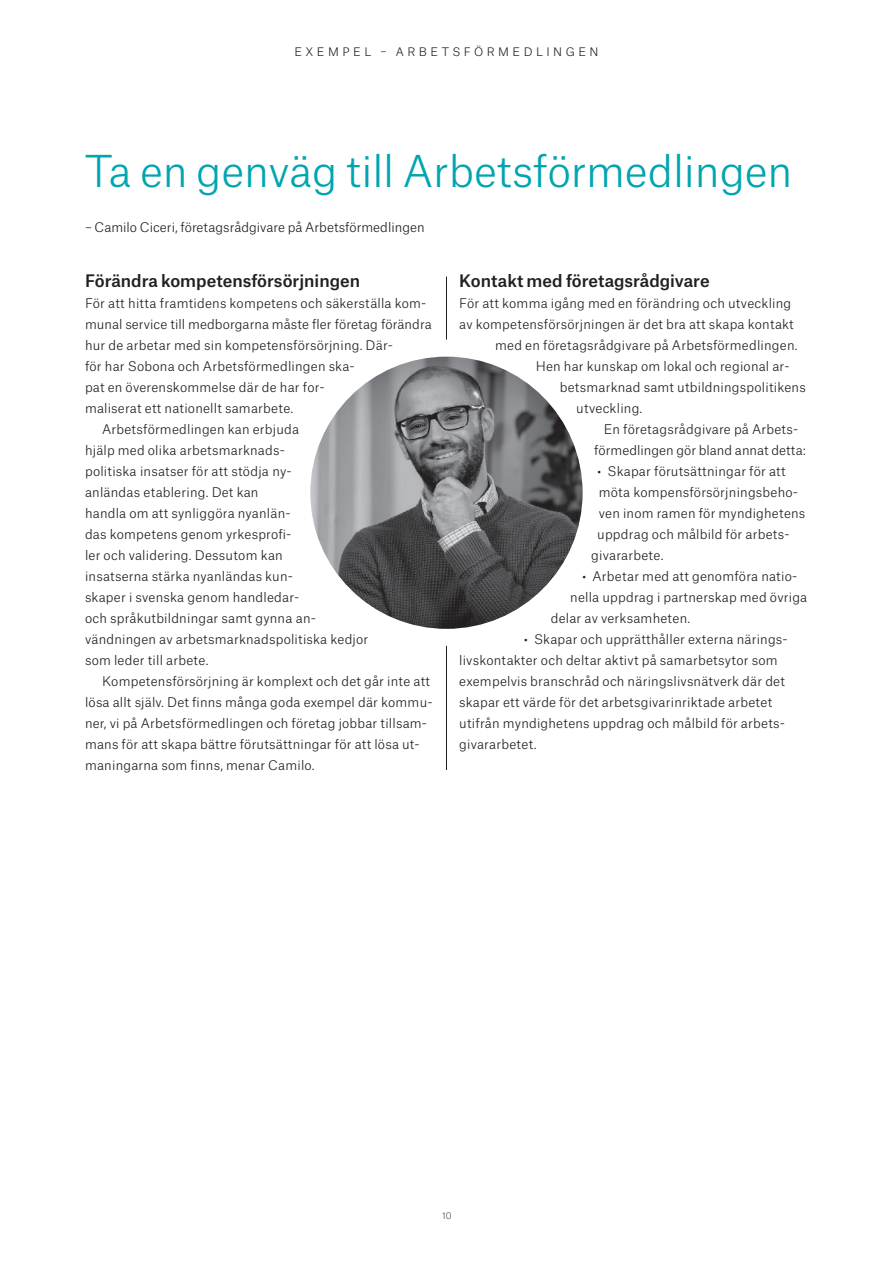
<style>
.page{position:relative;width:893px;height:1263px;background:#fff}
.page>*{position:absolute;margin:0;border:0;box-sizing:border-box;transform-origin:0 0}
.t1{font:300 42px "Atlas Grotesk";letter-spacing:-.005em;color:#00a5b0}
.t2{font:500 16.5px "Atlas Grotesk";color:#231f20}
.t3{font:300 12.75px/21px "Atlas Grotesk";letter-spacing:.015em;color:#231f20}
.t4{font:300 11.25px "Atlas Grotesk";letter-spacing:.31em;color:#231f20}
.t5{font:100 9px "Atlas Grotesk";color:#231f20}
</style>
<div class="page">
<img style="left:310px;top:357px;width:273px;height:272px;border-radius:136px">
<hr style="left:446px;top:277px;width:1px;height:63px;background:#231f20">
<hr style="left:446px;top:646px;width:1px;height:124px;background:#231f20">
<p class="t4" style="left:294px;top:43px;width:306px">EXEMPEL – ARBETSFÖRMEDLINGEN</p>
<p class="t1" style="left:85px;top:138px;width:709px">Ta en genväg till Arbetsförmedlingen</p>
<p class="t3" style="left:85px;top:215px;width:341px">– Camilo Ciceri, företagsrådgivare på Arbetsförmedlingen</p>
<p class="t2" style="left:85px;top:267px;width:277px">Förändra kompetensförsörjningen</p>
<p class="t3" style="left:85px;top:291px;width:348px">För att hitta framtidens kompetens och säkerställa kom&shy;munal service till medborgarna måste fler företag förändra hur de arbetar med sin kompetensförsörjning. Där-<br>för har Sobona och Arbetsförmedlingen ska-<br>pat en överenskommelse där de har for-<br>maliserat ett nationellt samarbete.</p>
<p class="t3" style="left:85px;top:417px;width:285px;text-indent:17px">Arbetsförmedlingen kan erbjuda<br>hjälp med olika arbetsmarknads-<br>politiska insatser för att stödja ny-<br>anländas etablering. Det kan<br>handla om att synliggöra nyanlän-<br>das kompetens genom yrkesprofi-<br>ler och validering. Dessutom kan<br>insatserna stärka nyanländas kun-<br>skaper i svenska genom handledar-<br>och språkutbildningar samt gynna an&shy;vändningen av arbetsmarknadspolitiska kedjor som leder till arbete.</p>
<p class="t3" style="left:85px;top:669px;width:349px;text-indent:17px">Kompetensförsörjning är komplext och det går inte att lösa allt själv. Det finns många goda exempel där kommu&shy;ner, vi på Arbetsförmedlingen och företag jobbar tillsam&shy;mans för att skapa bättre förutsättningar för att lösa ut&shy;maningarna som finns, menar Camilo.</p>
<p class="t2" style="left:459px;top:267px;width:252px">Kontakt med företagsrådgivare</p>
<p class="t3" style="left:459px;top:291px;width:334px">För att komma igång med en förändring och utveckling</p>
<p class="t3" style="left:459px;top:312px;width:336px">av kompetensförsörjningen är det bra att skapa kontakt</p>
<p class="t3" style="left:495px;top:333px;width:302px">med en företagsrådgivare på Arbetsförmedlingen.</p>
<p class="t3" style="left:536px;top:354px;width:255px">Hen har kunskap om lokal och regional ar-</p>
<p class="t3" style="left:560px;top:375px;width:248px">betsmarknad samt utbildningspolitikens</p>
<p class="t3" style="left:576px;top:396px;width:66px">utveckling.</p>
<p class="t3" style="left:594px;top:417px;width:213px;text-align:center">En företagsrådgivare på Arbets&shy;förmedlingen gör bland annat detta:</p>
<p class="t3" style="left:597px;top:459px;width:190px">• Skapar förutsättningar för att</p>
<p class="t3" style="left:599px;top:480px;width:201px">möta kompensförsörjningsbeho-</p>
<p class="t3" style="left:599px;top:501px;width:208px">ven inom ramen för myndighetens</p>
<p class="t3" style="left:597px;top:522px;width:192px">uppdrag och målbild för arbets-</p>
<p class="t3" style="left:591px;top:543px;width:72px">givararbete.</p>
<p class="t3" style="left:582px;top:564px;width:217px">• Arbetar med att genomföra natio-</p>
<p class="t3" style="left:570px;top:585px;width:239px">nella uppdrag i partnerskap med övriga</p>
<p class="t3" style="left:551px;top:606px;width:139px">delar av verksamheten.</p>
<p class="t3" style="left:459px;top:627px;width:330px;text-indent:64px">• Skapar och upprätthåller externa närings&shy;livskontakter och deltar aktivt på samarbetsytor som exempelvis branschråd och näringslivsnätverk där det skapar ett värde för det arbetsgivarinriktade arbetet utifrån myndighetens uppdrag och målbild för arbets&shy;givararbetet.</p>
<p class="t5" style="left:442px;top:1208px;width:11px">10</p>
</div>
